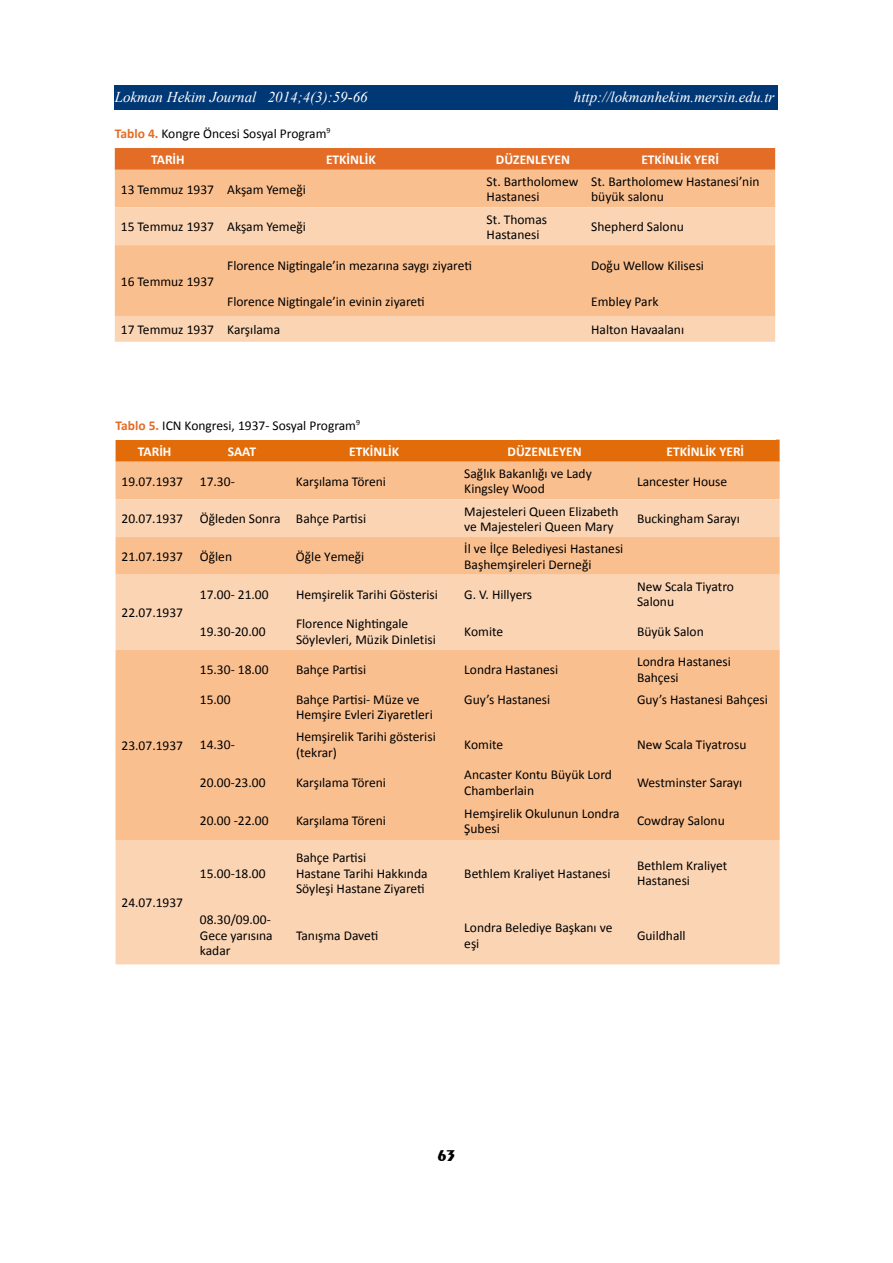
<style>
.page{position:relative;width:893px;height:1263px;background:#fff}
.page>*{position:absolute;margin:0;border:0;box-sizing:border-box;transform-origin:0 0}
.t1{font:700 16.5px "Exotic 350 BT";color:#000}
.t2{font:italic 15px "Times New Roman";color:#fff}
.t3{font:13.5px/15.6px "Calibri";color:#000}
.t4{font:700 13.5px "Calibri";color:#fff}
.s1{font-weight:700;color:#e36d26}
</style>
<div class="page">
<div style="left:115px;top:85px;width:663px;height:24px;background:#003775"></div>
<div style="left:115px;top:148px;width:660px;height:22px;background:#e36d26"></div>
<div style="left:115px;top:170px;width:660px;height:37px;background:#fabf8f"></div>
<svg style="left:115px;top:207px;width:660px;height:135px;background:#fac9a0"></svg>
<div style="left:116px;top:440px;width:664px;height:22px;background:#e36c0a"></div>
<div style="left:116px;top:462px;width:664px;height:37px;background:#fabf8f"></div>
<svg style="left:116px;top:499px;width:664px;height:465px;background:#fac9a2"></svg>
<p class="t2" style="left:115px;top:86px;width:254px">Lokman Hekim Journal 2014;4(3):59-66</p>
<p class="t2" style="left:574px;top:86px;width:202px">http://lokmanhekim.mersin.edu.tr</p>
<p class="t3" style="left:115px;top:125px;width:217px"><span class="s1">Tablo 4.</span> Kongre Öncesi Sosyal Program<sup>9</sup></p>
<p class="t4" style="left:151px;top:151px;width:35px">TARİH</p>
<p class="t4" style="left:326px;top:151px;width:51px">ETKİNLİK</p>
<p class="t4" style="left:496px;top:151px;width:76px">DÜZENLEYEN</p>
<p class="t4" style="left:641px;top:151px;width:79px">ETKİNLİK YERİ</p>
<p class="t3" style="left:121px;top:181px;width:187px">13 Temmuz 1937 Akşam Yemeği</p>
<p class="t3" style="left:487px;top:174px;width:93px">St. Bartholomew<br>Hastanesi</p>
<p class="t3" style="left:591px;top:174px;width:170px">St. Bartholomew Hastanesi’nin büyük salonu</p>
<p class="t3" style="left:121px;top:219px;width:187px">15 Temmuz 1937 Akşam Yemeği</p>
<p class="t3" style="left:487px;top:211px;width:62px">St. Thomas<br>Hastanesi</p>
<p class="t3" style="left:591px;top:219px;width:94px">Shepherd Salonu</p>
<p class="t3" style="left:121px;top:274px;width:95px">16 Temmuz 1937</p>
<p class="t3" style="left:227px;top:258px;width:246px">Florence Nigtingale’in mezarına saygı ziyareti</p>
<p class="t3" style="left:591px;top:258px;width:114px">Doğu Wellow Kilisesi</p>
<p class="t3" style="left:227px;top:293px;width:199px">Florence Nigtingale’in evinin ziyareti</p>
<p class="t3" style="left:591px;top:293px;width:69px">Embley Park</p>
<p class="t3" style="left:121px;top:322px;width:161px">17 Temmuz 1937 Karşılama</p>
<p class="t3" style="left:591px;top:322px;width:94px">Halton Havaalanı</p>
<p class="t3" style="left:116px;top:417px;width:246px"><span class="s1">Tablo 5.</span> ICN Kongresi, 1937- Sosyal Program<sup>9</sup></p>
<p class="t4" style="left:138px;top:443px;width:35px">TARİH</p>
<p class="t4" style="left:228px;top:443px;width:30px">SAAT</p>
<p class="t4" style="left:349px;top:443px;width:51px">ETKİNLİK</p>
<p class="t4" style="left:508px;top:443px;width:76px">DÜZENLEYEN</p>
<p class="t4" style="left:666px;top:443px;width:79px">ETKİNLİK YERİ</p>
<p class="t3" style="left:122px;top:473px;width:115px">19.07.1937 17.30-</p>
<p class="t3" style="left:296px;top:473px;width:91px">Karşılama Töreni</p>
<p class="t3" style="left:464px;top:466px;width:129px">Sağlık Bakanlığı ve Lady<br>Kingsley Wood</p>
<p class="t3" style="left:637px;top:473px;width:92px">Lancester House</p>
<p class="t3" style="left:122px;top:511px;width:246px">20.07.1937 Öğleden Sonra Bahçe Partisi</p>
<p class="t3" style="left:464px;top:503px;width:156px">Majesteleri Queen Elizabeth ve Majesteleri Queen Mary</p>
<p class="t3" style="left:637px;top:511px;width:104px">Buckingham Sarayı</p>
<p class="t3" style="left:122px;top:549px;width:112px">21.07.1937 Öğlen</p>
<p class="t3" style="left:296px;top:549px;width:70px">Öğle Yemeği</p>
<p class="t3" style="left:464px;top:541px;width:161px">İl ve İlçe Belediyesi Hastanesi<br>Başhemşireleri Derneği</p>
<p class="t3" style="left:122px;top:605px;width:63px">22.07.1937</p>
<p class="t3" style="left:200px;top:586px;width:70px">17.00- 21.00</p>
<p class="t3" style="left:296px;top:586px;width:143px">Hemşirelik Tarihi Gösterisi</p>
<p class="t3" style="left:464px;top:586px;width:69px">G. V. Hillyers</p>
<p class="t3" style="left:637px;top:579px;width:99px">New Scala Tiyatro<br>Salonu</p>
<p class="t3" style="left:200px;top:624px;width:67px">19.30-20.00</p>
<p class="t3" style="left:296px;top:616px;width:141px">Florence Nightingale<br>Söylevleri, Müzik Dinletisi</p>
<p class="t3" style="left:464px;top:624px;width:40px">Komite</p>
<p class="t3" style="left:637px;top:624px;width:68px">Büyük Salon</p>
<p class="t3" style="left:122px;top:738px;width:63px">23.07.1937</p>
<p class="t3" style="left:122px;top:895px;width:63px">24.07.1937</p>
<p class="t3" style="left:200px;top:662px;width:70px">15.30- 18.00</p>
<p class="t3" style="left:296px;top:662px;width:72px">Bahçe Partisi</p>
<p class="t3" style="left:464px;top:662px;width:95px">Londra Hastanesi</p>
<p class="t3" style="left:637px;top:654px;width:95px">Londra Hastanesi<br>Bahçesi</p>
<p class="t3" style="left:200px;top:691px;width:32px">15.00</p>
<p class="t3" style="left:296px;top:692px;width:138px">Bahçe Partisi- Müze ve<br>Hemşire Evleri Ziyaretleri</p>
<p class="t3" style="left:464px;top:691px;width:88px">Guy’s Hastanesi</p>
<p class="t3" style="left:637px;top:691px;width:132px">Guy’s Hastanesi Bahçesi</p>
<p class="t3" style="left:200px;top:737px;width:36px">14.30-</p>
<p class="t3" style="left:296px;top:729px;width:141px">Hemşirelik Tarihi gösterisi (tekrar)</p>
<p class="t3" style="left:464px;top:737px;width:40px">Komite</p>
<p class="t3" style="left:637px;top:737px;width:111px">New Scala Tiyatrosu</p>
<p class="t3" style="left:200px;top:775px;width:67px">20.00-23.00</p>
<p class="t3" style="left:296px;top:775px;width:91px">Karşılama Töreni</p>
<p class="t3" style="left:464px;top:767px;width:149px">Ancaster Kontu Büyük Lord<br>Chamberlain</p>
<p class="t3" style="left:637px;top:775px;width:107px">Westminster Sarayı</p>
<p class="t3" style="left:200px;top:813px;width:70px">20.00 -22.00</p>
<p class="t3" style="left:296px;top:813px;width:91px">Karşılama Töreni</p>
<p class="t3" style="left:464px;top:805px;width:157px">Hemşirelik Okulunun Londra<br>Şubesi</p>
<p class="t3" style="left:637px;top:813px;width:89px">Cowdray Salonu</p>
<p class="t3" style="left:200px;top:865px;width:67px">15.00-18.00</p>
<p class="t3" style="left:200px;top:912px;width:74px">08.30/09.00-<br>Gece yarısına kadar</p>
<p class="t3" style="left:296px;top:850px;width:133px">Bahçe Partisi<br>Hastane Tarihi Hakkında<br>Söyleşi Hastane Ziyareti</p>
<p class="t3" style="left:464px;top:865px;width:148px">Bethlem Kraliyet Hastanesi</p>
<p class="t3" style="left:637px;top:858px;width:92px">Bethlem Kraliyet<br>Hastanesi</p>
<p class="t3" style="left:296px;top:928px;width:84px">Tanışma Daveti</p>
<p class="t3" style="left:464px;top:920px;width:150px">Londra Belediye Başkanı ve eşi</p>
<p class="t3" style="left:637px;top:928px;width:50px">Guildhall</p>
<p class="t1" style="left:437px;top:1145px;width:19px">63</p>
</div>
